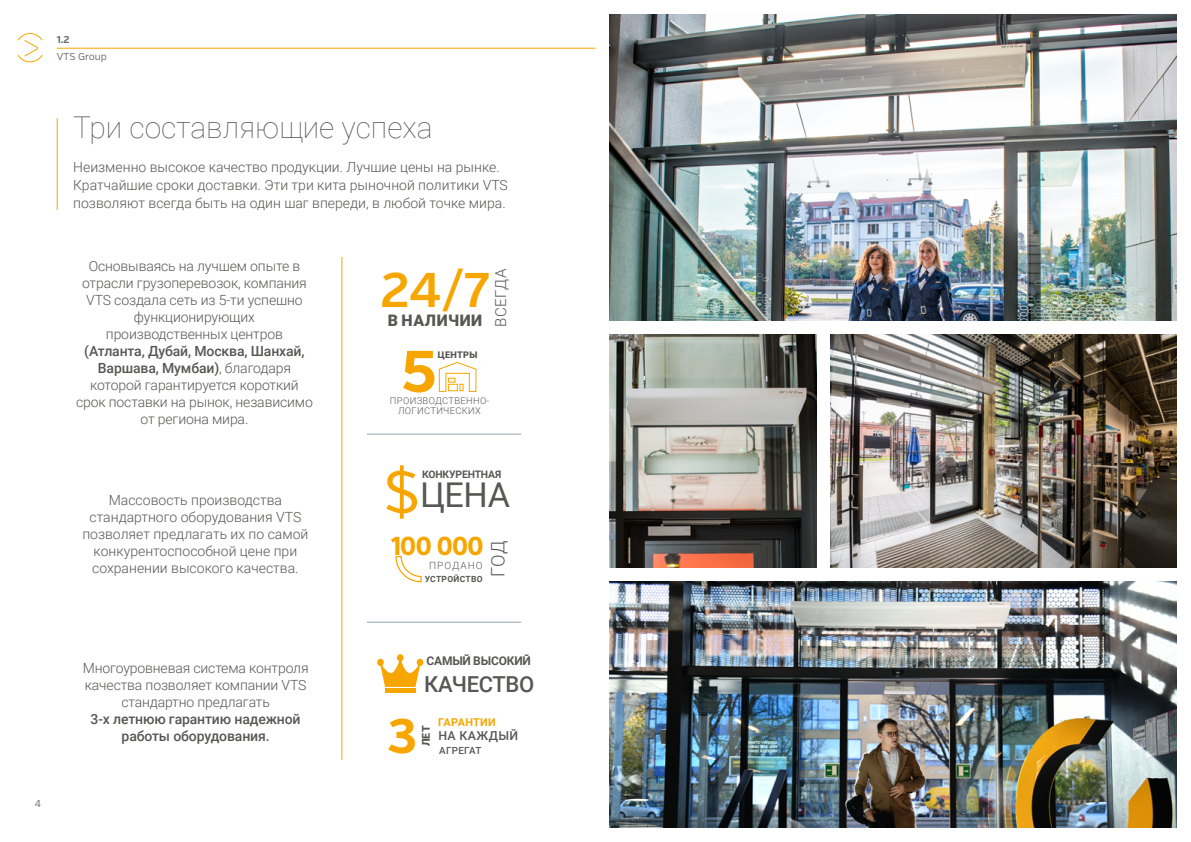
<style>
.page{position:relative;width:1191px;height:842px;background:#fff}
.page>*{position:absolute;margin:0;border:0;box-sizing:border-box;transform-origin:0 0}
.t1{font:700 58.6px "Verb";color:#f7a600}
.t2{font:600 48.7px "Verb";color:#f7a600}
.t3{font:700 48.5px "Verb";color:#f7a600}
.t4{font:34.2px "Roboto";color:#575756}
.t5{font:100 30px "Roboto";color:#575756}
.t6{font:800 25.9px "Verb";letter-spacing:-.03em;color:#f7a600;scale:.9 1}
.t7{font:500 22px "Roboto";letter-spacing:-.015em;color:#575756}
.t8{font:300 18.5px "Roboto";color:#575756}
.t9{font:900 15.9px "Roboto";letter-spacing:.035em;color:#575756}
.t10{font:300 15.1px "Roboto";letter-spacing:.035em;color:#575756}
.t11{font:300 14px/17px "Roboto";letter-spacing:-.01em;color:#575756;text-align:center}
.t12{font:500 14px/17px "Roboto";letter-spacing:-.01em;color:#575756;text-align:center}
.t13{font:500 12.3px "Roboto";letter-spacing:.035em;color:#575756}
.t14{font:700 12px "Roboto";letter-spacing:-.015em;color:#575756}
.t15{font:700 10.8px "Roboto";letter-spacing:.035em;color:#f7a600}
.t16{font:900 10.7px "Roboto";color:#575756}
.t17{font:700 10.3px "Roboto";letter-spacing:-.015em;color:#575756}
.t18{font:10px "Verb";color:#706f6f}
.t19{font:300 10px "Roboto";letter-spacing:.105em;color:#575756}
.t20{font:700 10px "Verb";color:#706f6f}
.t21{font:500 9.8px "Roboto";letter-spacing:.035em;color:#575756}
.t22{font:300 9.4px "Roboto";letter-spacing:.035em;color:#575756}
.t23{font:900 9.2px "Roboto";letter-spacing:.035em;color:#575756}
.t24{font:700 8.5px "Roboto";letter-spacing:.035em;color:#575756}
.s1{font-weight:500}
.s2{font-family:"Verb";font-size:59.2px;color:#f7a600}
</style>
<div class="page">
<svg style="left:17px;top:33px;width:26px;height:30px"></svg>
<hr style="left:57px;top:48px;width:538px;height:1px;background:#f7a600">
<hr style="left:57px;top:118px;width:1px;height:92px;background:#f7a600">
<hr style="left:341px;top:257px;width:1px;height:503px;background:#f7a600">
<hr style="left:367px;top:622px;width:154px;height:1px;background:#95a6b0">
<hr style="left:367px;top:434px;width:154px;height:1px;background:#95a6b0">
<svg style="left:438px;top:362px;width:38px;height:30px"></svg>
<svg style="left:395px;top:556px;width:27px;height:27px"></svg>
<img style="left:609px;top:14px;width:567px;height:306px">
<img style="left:609px;top:581px;width:567px;height:247px">
<img style="left:609px;top:334px;width:207px;height:233px">
<img style="left:831px;top:334px;width:345px;height:233px">
<svg style="left:377px;top:654px;width:46px;height:33px"></svg>
<hr style="left:385px;top:688px;width:30px;height:4px;background:#f7a600">
<p class="t20" style="left:57px;top:34px;width:14px">1.2</p>
<p class="t18" style="left:57px;top:51px;width:52px">VTS Group</p>
<h3 class="t5" style="left:73px;top:107px;width:361px">Три составляющие успеха</h3>
<p class="t11" style="left:73px;top:157px;width:436px;line-height:18px;text-align:left">Неизменно высокое качество продукции. Лучшие цены на рынке.<br>Кратчайшие сроки доставки. Эти три кита рыночной политики VTS позволяют всегда быть на один шаг впереди, в любой точке мира.</p>
<p class="t11" style="left:82px;top:257px;width:226px">Основываясь на лучшем опыте в отрасли грузоперевозок, компания<br>VTS создала сеть из 5-ти успешно функционирующих производственных центров</p>
<p class="t11" style="left:76px;top:342px;width:238px"><span class="s1">(Атланта, Дубай, Москва, Шанхай,<br>Варшава, Мумбаи)</span>, благодаря которой гарантируется короткий срок поставки на рынок, независимо от региона мира.</p>
<p class="t11" style="left:82px;top:491px;width:227px">Массовость производства стандартного оборудования VTS позволяет предлагать их по самой конкурентоспособной цене при сохранении высокого качества.</p>
<h2 class="t2" style="left:380px;top:261px;width:111px">24/7</h2>
<p class="t9" style="left:388px;top:309px;width:96px">В НАЛИЧИИ</p>
<p class="t10" style="left:490px;top:327px;width:59px;rotate:-90deg">ВСЕГДА</p>
<h1 class="t1" style="left:401px;top:336px;width:37px">5</h1>
<p class="t22" style="left:398px;top:404px;width:84px">ЛОГИСТИЧЕСКИХ</p>
<p class="t23" style="left:438px;top:348px;width:41px">ЦЕНТРЫ</p>
<p class="t22" style="left:390px;top:394px;width:101px">ПРОИЗВОДСТВЕННО-</p>
<h3 class="t4" style="left:383px;top:471px;width:128px"><span class="s2">$</span>ЦЕНА</h3>
<p class="t17" style="left:422px;top:467px;width:81px">КОНКУРЕНТНАЯ</p>
<h3 class="t6" style="left:391px;top:530px;width:104px">100 000</h3>
<p class="t19" style="left:429px;top:559px;width:55px">ПРОДАНО</p>
<p class="t24" style="left:425px;top:573px;width:59px">УСТРОЙСТВО</p>
<h3 class="t8" style="left:485px;top:577px;width:38px;rotate:-90deg">ГОД</h3>
<p class="t18" style="left:35px;top:797px;width:8px">4</p>
<p class="t14" style="left:426px;top:653px;width:106px">САМЫЙ ВЫСОКИЙ</p>
<p class="t11" style="left:83px;top:659px;width:227px">Многоуровневая система контроля качества позволяет компании VTS стандартно предлагать</p>
<p class="t12" style="left:91px;top:710px;width:211px">3-х летнюю гарантию надежной работы оборудования.</p>
<h3 class="t3" style="left:387px;top:707px;width:31px">3</h3>
<p class="t13" style="left:438px;top:727px;width:81px">НА КАЖДЫЙ</p>
<h3 class="t7" style="left:424px;top:669px;width:112px">КАЧЕСТВО</h3>
<p class="t15" style="left:438px;top:714px;width:59px">ГАРАНТИИ</p>
<p class="t16" style="left:419px;top:746px;width:23px;rotate:-90deg">ЛЕТ</p>
<p class="t21" style="left:439px;top:743px;width:44px">АГРЕГАТ</p>
</div>
